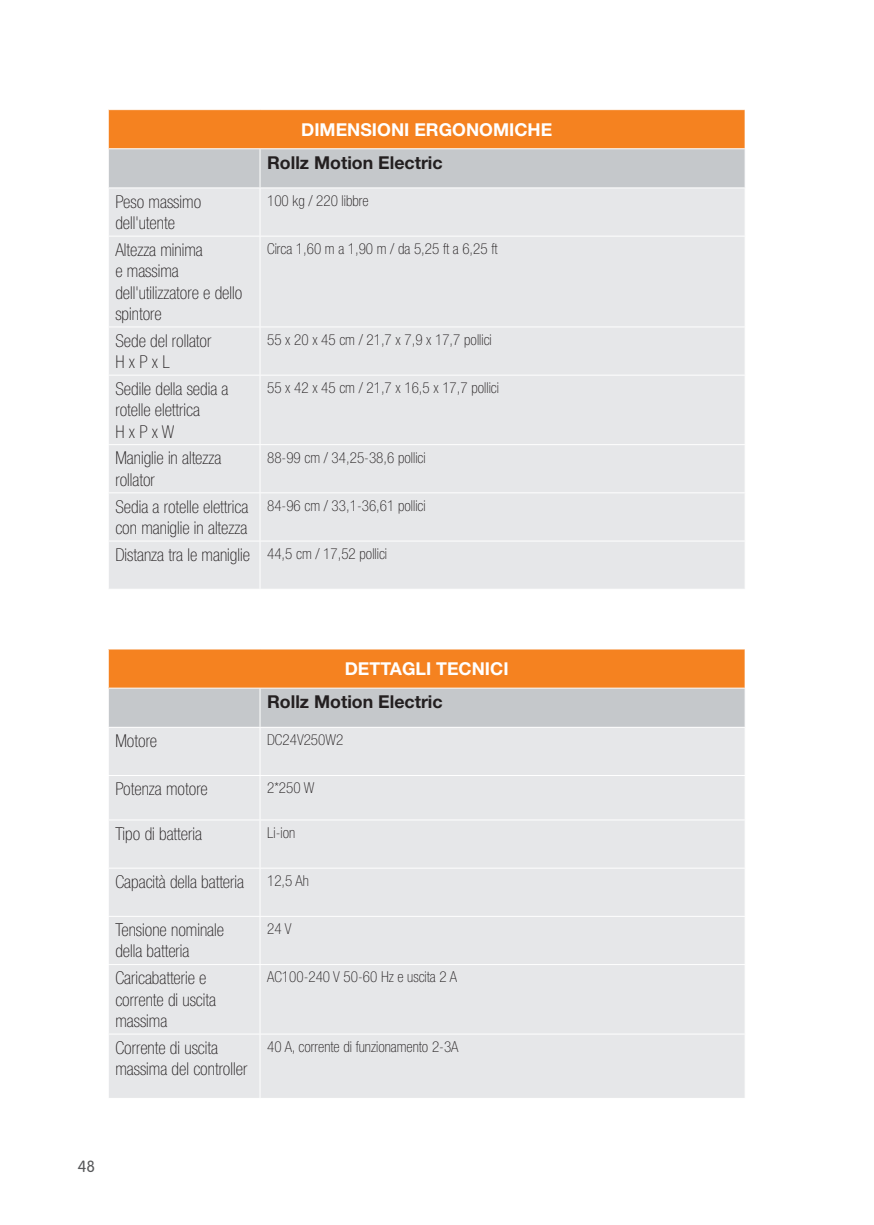
<style>
.page{position:relative;width:874px;height:1225px;background:#fff}
.page>*{position:absolute;margin:0;border:0;box-sizing:border-box;transform-origin:0 0}
.t1{font:100 condensed 17.8px/21.4px "Helvetica Neue";color:#231f20}
.t2{font:700 17.8px "Helvetica Neue LT Std";color:#231f20}
.t3{font:700 17.8px "Helvetica Neue LT Std";color:#fff}
.t4{font:300 16px "VAG Rounded Std";color:#57585a}
.t5{font:100 condensed 15px "Helvetica Neue";color:#231f20}
</style>
<div class="page">
<div style="left:108px;top:110px;width:636px;height:39px;background:#f58220"></div>
<div style="left:109px;top:149px;width:635px;height:38px;background:#c5c8cb"></div>
<div style="left:109px;top:188px;width:635px;height:401px;background:#e6e7e9"></div>
<hr style="left:108px;top:110px;width:1px;height:38px;background:#fff">
<hr style="left:259px;top:188px;width:1px;height:48px;background:#fff">
<hr style="left:259px;top:236px;width:1px;height:90px;background:#fff">
<hr style="left:259px;top:327px;width:1px;height:48px;background:#fff">
<hr style="left:259px;top:375px;width:1px;height:69px;background:#fff">
<hr style="left:259px;top:445px;width:1px;height:47px;background:#fff">
<hr style="left:259px;top:493px;width:1px;height:47px;background:#fff">
<hr style="left:259px;top:541px;width:1px;height:48px;background:#fff">
<hr style="left:108px;top:236px;width:152px;height:1px;background:#fff">
<hr style="left:260px;top:236px;width:485px;height:1px;background:#fff">
<hr style="left:108px;top:326px;width:152px;height:1px;background:#fff">
<hr style="left:260px;top:326px;width:485px;height:1px;background:#fff">
<hr style="left:108px;top:375px;width:152px;height:1px;background:#fff">
<hr style="left:260px;top:375px;width:485px;height:1px;background:#fff">
<hr style="left:108px;top:444px;width:152px;height:1px;background:#fff">
<hr style="left:260px;top:444px;width:485px;height:1px;background:#fff">
<hr style="left:108px;top:492px;width:152px;height:1px;background:#fff">
<hr style="left:260px;top:492px;width:485px;height:1px;background:#fff">
<hr style="left:108px;top:540px;width:152px;height:1px;background:#fff">
<hr style="left:260px;top:540px;width:485px;height:1px;background:#fff">
<hr style="left:108px;top:148px;width:152px;height:1px;background:#fff">
<hr style="left:260px;top:148px;width:485px;height:1px;background:#fff">
<hr style="left:259px;top:149px;width:1px;height:38px;background:#fff">
<div style="left:108px;top:649px;width:636px;height:39px;background:#f58220"></div>
<div style="left:109px;top:688px;width:635px;height:39px;background:#c5c8cb"></div>
<div style="left:109px;top:728px;width:635px;height:370px;background:#e6e7e9"></div>
<hr style="left:108px;top:649px;width:1px;height:38px;background:#fff">
<hr style="left:259px;top:727px;width:1px;height:48px;background:#fff">
<hr style="left:259px;top:776px;width:1px;height:43px;background:#fff">
<hr style="left:259px;top:820px;width:1px;height:47px;background:#fff">
<hr style="left:259px;top:868px;width:1px;height:48px;background:#fff">
<hr style="left:259px;top:916px;width:1px;height:48px;background:#fff">
<hr style="left:259px;top:965px;width:1px;height:68px;background:#fff">
<hr style="left:259px;top:1034px;width:1px;height:64px;background:#fff">
<hr style="left:108px;top:775px;width:152px;height:1px;background:#fff">
<hr style="left:260px;top:775px;width:485px;height:1px;background:#fff">
<hr style="left:108px;top:819px;width:152px;height:1px;background:#fff">
<hr style="left:260px;top:819px;width:485px;height:1px;background:#fff">
<hr style="left:108px;top:867px;width:152px;height:1px;background:#fff">
<hr style="left:260px;top:867px;width:485px;height:1px;background:#fff">
<hr style="left:108px;top:916px;width:152px;height:1px;background:#fff">
<hr style="left:260px;top:916px;width:485px;height:1px;background:#fff">
<hr style="left:108px;top:964px;width:152px;height:1px;background:#fff">
<hr style="left:260px;top:964px;width:485px;height:1px;background:#fff">
<hr style="left:108px;top:1033px;width:152px;height:1px;background:#fff">
<hr style="left:260px;top:1033px;width:485px;height:1px;background:#fff">
<hr style="left:108px;top:687px;width:152px;height:1px;background:#fff">
<hr style="left:260px;top:687px;width:485px;height:1px;background:#fff">
<hr style="left:259px;top:688px;width:1px;height:39px;background:#fff">
<p class="t3" style="left:301px;top:118px;width:252px">DIMENSIONI ERGONOMICHE</p>
<p class="t2" style="left:267px;top:151px;width:177px">Rollz Motion Electric</p>
<p class="t1" style="left:115px;top:191px;width:87px">Peso massimo dell'utente</p>
<p class="t5" style="left:267px;top:192px;width:103px">100 kg / 220 libbre</p>
<p class="t1" style="left:115px;top:239px;width:128px">Altezza minima<br>e massima dell'utilizzatore e dello spintore</p>
<p class="t5" style="left:267px;top:240px;width:232px">Circa 1,60 m a 1,90 m / da 5,25 ft a 6,25 ft</p>
<p class="t1" style="left:115px;top:330px;width:97px">Sede del rollator</p>
<p class="t1" style="left:115px;top:351px;width:56px">H x P x L</p>
<p class="t5" style="left:267px;top:331px;width:226px">55 x 20 x 45 cm / 21,7 x 7,9 x 17,7 pollici</p>
<p class="t1" style="left:115px;top:378px;width:115px">Sedile della sedia a rotelle elettrica</p>
<p class="t1" style="left:115px;top:420px;width:60px">H x P x W</p>
<p class="t5" style="left:267px;top:379px;width:233px">55 x 42 x 45 cm / 21,7 x 16,5 x 17,7 pollici</p>
<p class="t1" style="left:115px;top:447px;width:107px">Maniglie in altezza rollator</p>
<p class="t5" style="left:267px;top:449px;width:160px">88-99 cm / 34,25-38,6 pollici</p>
<p class="t1" style="left:115px;top:495px;width:134px">Sedia a rotelle elettrica con maniglie in altezza</p>
<p class="t5" style="left:267px;top:497px;width:160px">84-96 cm / 33,1-36,61 pollici</p>
<p class="t1" style="left:115px;top:544px;width:136px">Distanza tra le maniglie</p>
<p class="t5" style="left:267px;top:545px;width:121px">44,5 cm / 17,52 pollici</p>
<p class="t3" style="left:344px;top:657px;width:165px">DETTAGLI TECNICI</p>
<p class="t2" style="left:267px;top:690px;width:177px">Rollz Motion Electric</p>
<p class="t1" style="left:115px;top:730px;width:43px">Motore</p>
<p class="t5" style="left:267px;top:731px;width:78px">DC24V250W2</p>
<p class="t1" style="left:115px;top:778px;width:94px">Potenza motore</p>
<p class="t5" style="left:267px;top:779px;width:49px">2*250 W</p>
<p class="t1" style="left:115px;top:822px;width:88px">Tipo di batteria</p>
<p class="t5" style="left:267px;top:824px;width:30px">Li-ion</p>
<p class="t1" style="left:115px;top:871px;width:130px">Capacità della batteria</p>
<p class="t5" style="left:267px;top:872px;width:43px">12,5 Ah</p>
<p class="t1" style="left:115px;top:919px;width:110px">Tensione nominale della batteria</p>
<p class="t5" style="left:267px;top:920px;width:26px">24 V</p>
<p class="t1" style="left:115px;top:967px;width:102px">Caricabatterie e corrente di uscita massima</p>
<p class="t5" style="left:267px;top:968px;width:191px">AC100-240 V 50-60 Hz e uscita 2 A</p>
<p class="t1" style="left:115px;top:1036px;width:133px">Corrente di uscita massima del controller</p>
<p class="t5" style="left:267px;top:1038px;width:193px">40 A, corrente di funzionamento 2-3A</p>
<p class="t4" style="left:78px;top:1157px;width:19px">48</p>
</div>
